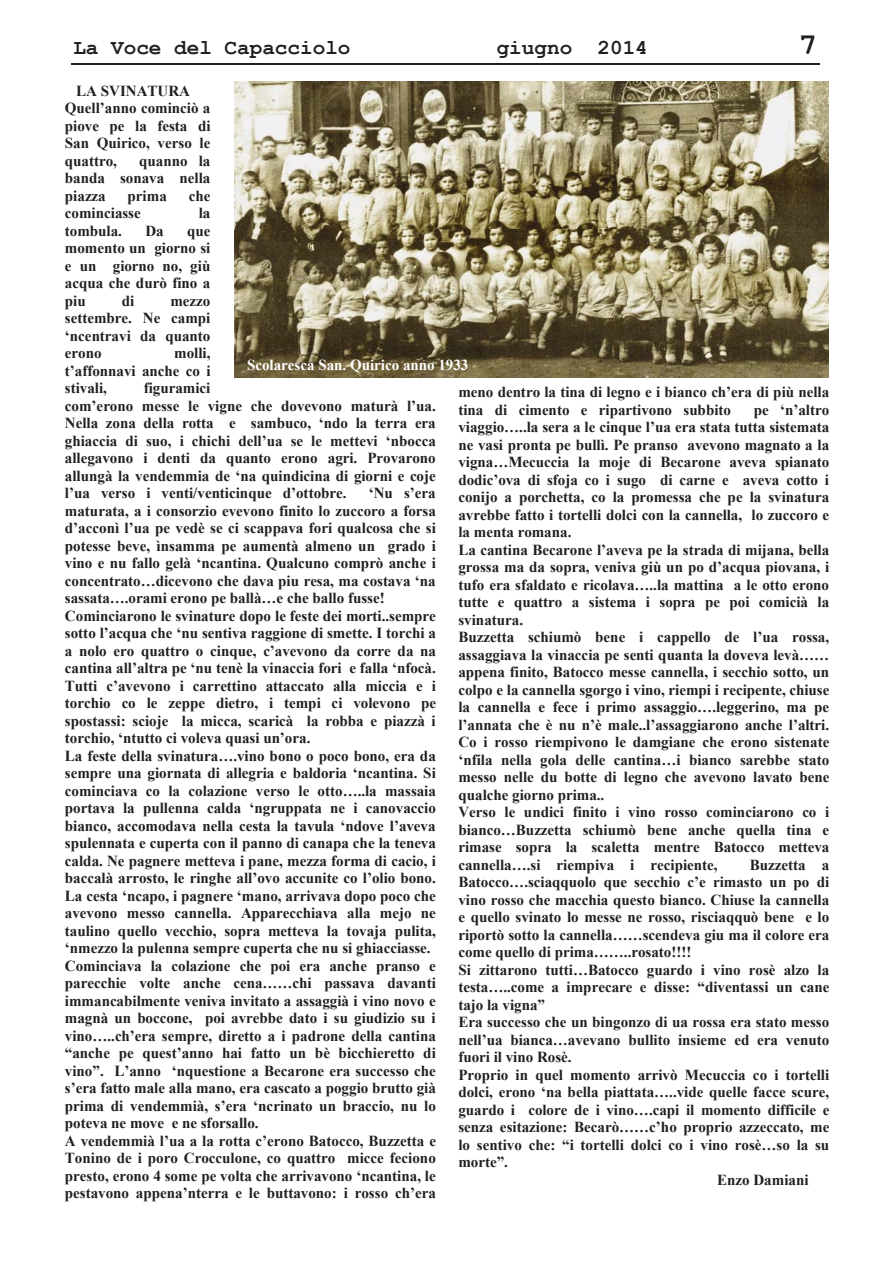
<style>
.page{position:relative;width:893px;height:1263px;background:#fff}
.page>*{position:absolute;margin:0;border:0;box-sizing:border-box;transform-origin:0 0}
.t1{font:700 30.45px "Courier New";color:#231f20}
.t2{font:700 21.3px "Courier New";color:#231f20}
.t3{font:700 15.3px/17.5px "Times New Roman";color:#231f20}
.t4{font:700 15.3px "Times New Roman";color:#fff}
</style>
<div class="page">
<hr style="left:71px;top:63px;width:749px;height:1px;background:#231f20">
<img style="left:235px;top:81px;width:593px;height:297px">
<h2 class="t2" style="left:73px;top:36px;width:279px">La Voce del Capacciolo</h2>
<h2 class="t2" style="left:497px;top:36px;width:153px">giugno 2014</h2>
<h1 class="t1" style="left:799px;top:29px;width:19px">7</h1>
<p class="t3" style="left:65px;top:82px;width:147px;text-indent:11px">LA SVINATURA<br>Quell’anno cominciò a piove pe la festa di<br>San Quirico, verso le quattro,</p>
<p class="t3" style="left:65px;top:152px;width:147px;text-align:justify;text-indent:74px">quanno la banda sonava nella piazza</p>
<p class="t3" style="left:128px;top:187px;width:41px">prima</p>
<p class="t3" style="left:189px;top:187px;width:23px">che</p>
<p class="t3" style="left:65px;top:204px;width:77px">cominciasse</p>
<p class="t3" style="left:199px;top:204px;width:13px">la</p>
<p class="t3" style="left:65px;top:222px;width:59px">tombula.</p>
<p class="t3" style="left:145px;top:222px;width:20px">Da</p>
<p class="t3" style="left:65px;top:222px;width:147px;text-align:justify;text-indent:122px">que momento un giorno si e un giorno no, giù acqua che durò fino a piu</p>
<p class="t3" style="left:122px;top:292px;width:14px">di</p>
<p class="t3" style="left:65px;top:292px;width:147px;text-align:justify;text-indent:105px">mezzo settembre. Ne campi ‘ncentravi da quanto erono</p>
<p class="t3" style="left:65px;top:344px;width:147px;text-align:justify;text-indent:109px">molli, t’affonnavi anche co i stivali,</p>
<p class="t4" style="left:247px;top:356px;width:223px">Scolaresca San. Quirico anno 1933</p>
<p class="t3" style="left:65px;top:379px;width:372px;text-indent:79px">figuramici<br>com’erono messe le vigne che dovevono maturà l’ua.<br>Nella zona della rotta e sambuco, ‘ndo la terra era ghiaccia di suo, i chichi dell’ua se le mettevi ‘nbocca allegavono i denti da quanto erono agri. Provarono allungà la vendemmia de ‘na quindicina di giorni e coje l’ua verso i venti/venticinque d’ottobre.</p>
<p class="t3" style="left:458px;top:383px;width:372px">meno dentro la tina di legno e i bianco ch’era di più nella tina di cimento e ripartivono subbito</p>
<p class="t3" style="left:458px;top:401px;width:373px;text-indent:295px">pe ‘n’altro viaggio…..la sera a le cinque l’ua era stata tutta sistemata ne vasi pronta pe bullì. Pe pranso avevono magnato a la vigna…Mecuccia la moje di Becarone aveva spianato dodic’ova di sfoja co i sugo di carne e aveva cotto i conijo a porchetta, co la promessa che pe la svinatura avrebbe fatto i tortelli dolci con la cannella, lo zuccoro e la menta romana.<br>La cantina Becarone l’aveva pe la strada di mijana, bella grossa ma da sopra, veniva giù un po d’acqua piovana, i tufo era sfaldato e ricolava…..la mattina a le otto erono tutte e quattro a sistema i sopra pe poi comicià la svinatura.<br>Buzzetta schiumò bene i cappello de l’ua rossa, assaggiava la vinaccia pe senti quanta la doveva levà…… appena finito, Batocco messe cannella, i secchio sotto, un colpo e la cannella sgorgo i vino, riempi i recipente, chiuse la cannella e fece i primo assaggio….leggerino, ma pe l’annata che è nu n’è male..l’assaggiarono anche l’altri.<br>Co i rosso riempivono le damgiane che erono sistenate ‘nfila nella gola delle cantina…i bianco sarebbe stato messo nelle du botte di legno che avevono lavato bene qualche giorno prima..<br>Verso le undici finito i vino rosso cominciarono co i bianco…Buzzetta schiumò bene anche quella tina e rimase sopra la scaletta mentre Batocco metteva cannella….si riempiva i recipiente,</p>
<p class="t3" style="left:65px;top:484px;width:373px;text-indent:304px">‘Nu s’era maturata, a i consorzio evevono finito lo zuccoro a forsa d’acconì l’ua pe vedè se ci scappava fori qualcosa che si potesse beve, ìnsamma pe aumentà almeno un grado i vino e nu fallo gelà ‘ncantina. Qualcuno comprò anche i concentrato…dicevono che dava piu resa, ma costava ‘na sassata….orami erono pe ballà…e che ballo fusse!<br>Cominciarono le svinature dopo le feste dei morti..sempre sotto l’acqua che ‘nu sentiva raggione di smette. I torchi a a nolo ero quattro o cinque, c’avevono da corre da na cantina all’altra pe ‘nu tenè la vinaccia fori e falla ‘nfocà.<br>Tutti c’avevono i carrettino attaccato alla miccia e i torchio co le zeppe dietro, i tempi ci volevono pe spostassi: scioje la micca, scaricà la robba e piazzà i torchio, ‘ntutto ci voleva quasi un’ora.<br>La feste della svinatura….vino bono o poco bono, era da sempre una giornata di allegria e baldoria ‘ncantina. Si cominciava co la colazione verso le otto…..la massaia portava la pullenna calda ‘ngruppata ne i canovaccio bianco, accomodava nella cesta la tavula ‘ndove l’aveva spulennata e cuperta con il panno di canapa che la teneva calda. Ne pagnere metteva i pane, mezza forma di cacio, i baccalà arrosto, le ringhe all’ovo accunite co l’olio bono.<br>La cesta ‘ncapo, i pagnere ‘mano, arrivava dopo poco che avevono messo cannella. Apparecchiava alla mejo ne taulino quello vecchio, sopra metteva la tovaja pulita, ‘nmezzo la pulenna sempre cuperta che nu si ghiacciasse.<br>Cominciava la colazione che poi era anche pranso e parecchie volte anche cena……chi passava davanti immancabilmente veniva invitato a assaggià i vino novo e magnà un boccone, poi avrebbe dato i su giudizio su i vino…..ch’era sempre, diretto a i padrone della cantina “anche pe quest’anno hai fatto un bè bicchieretto di vino”. L’anno ‘nquestione a Becarone era successo che s’era fatto male alla mano, era cascato a poggio brutto già prima di vendemmià, s’era ‘ncrinato un braccio, nu lo poteva ne move e ne sforsallo.<br>A vendemmià l’ua a la rotta c’erono Batocco, Buzzetta e Tonino de i poro Crocculone, co quattro micce feciono presto, erono 4 some pe volta che arrivavono ‘ncantina, le pestavono appena’nterra e le buttavono: i rosso ch’era</p>
<p class="t3" style="left:750px;top:856px;width:81px">Buzzetta a</p>
<p class="t3" style="left:458px;top:873px;width:372px">Batocco….sciaqquolo que secchio c’e rimasto un po di</p>
<p class="t3" style="left:458px;top:891px;width:372px">vino rosso che macchia questo bianco. Chiuse la cannella</p>
<p class="t3" style="left:458px;top:908px;width:372px">e quello svinato lo messe ne rosso, risciaqquò bene e lo</p>
<p class="t3" style="left:458px;top:926px;width:372px">riportò sotto la cannella……scendeva giu ma il colore era</p>
<p class="t3" style="left:458px;top:943px;width:235px">come quello di prima……..rosato!!!!</p>
<p class="t3" style="left:458px;top:961px;width:372px">Si zittarono tutti…Batocco guardo i vino rosè alzo la</p>
<p class="t3" style="left:458px;top:978px;width:373px">testa…..come a imprecare e disse: “diventassi un cane</p>
<p class="t3" style="left:458px;top:996px;width:88px">tajo la vigna”</p>
<p class="t3" style="left:458px;top:1013px;width:372px">Era successo che un bingonzo di ua rossa era stato messo</p>
<p class="t3" style="left:458px;top:1031px;width:372px">nell’ua bianca…avevano bullito insieme ed era venuto</p>
<p class="t3" style="left:458px;top:1048px;width:115px">fuori il vino Rosè.</p>
<p class="t3" style="left:458px;top:1066px;width:372px">Proprio in quel momento arrivò Mecuccia co i tortelli</p>
<p class="t3" style="left:458px;top:1083px;width:372px">dolci, erono ‘na bella piattata…..vide quelle facce scure,</p>
<p class="t3" style="left:458px;top:1101px;width:372px">guardo i colore de i vino….capi il momento difficile e</p>
<p class="t3" style="left:458px;top:1118px;width:372px">senza esitazione: Becarò……c’ho proprio azzeccato, me</p>
<p class="t3" style="left:458px;top:1136px;width:372px">lo sentivo che: “i tortelli dolci co i vino rosè…so la su</p>
<p class="t3" style="left:458px;top:1153px;width:51px">morte”.</p>
<p class="t3" style="left:717px;top:1171px;width:93px">Enzo Damiani</p>
</div>
